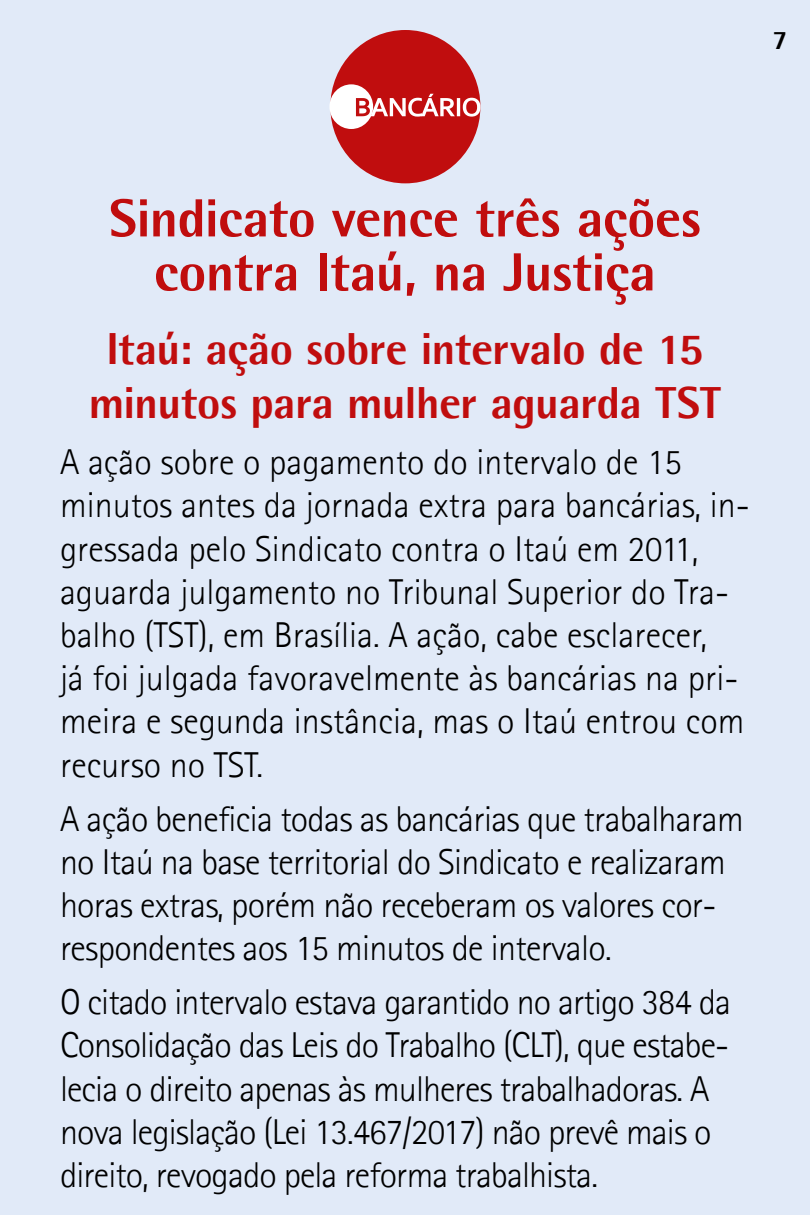
<style>
.page{position:relative;width:810px;height:1215px;background:#e1eaf8}
.page>*{position:absolute;margin:0;border:0;box-sizing:border-box;transform-origin:0 0}
.t1{font:700 54px/54px "Rotis Ext";letter-spacing:-.01em;color:#c00d0e;text-align:center}
.t2{font:700 45px/54px "Rotis Ext";letter-spacing:-.015em;color:#c00d0e;text-align:center}
.t3{font:300 36px/43.2px "Agfa Rotis Sans Serif";letter-spacing:-.02em;color:#000}
.t4{font:300 36px/43.2px "Agfa Rotis Sans Serif";color:#000}
.t5{font:700 27px "Rotis Ext";color:#000}
</style>
<div class="page">
<div style="left:330px;top:30px;width:150px;height:153px;background:#c00d0e;border-radius:50%"></div>
<div style="left:329px;top:84px;width:44px;height:45px;background:#fff;border-radius:50%"></div>
<svg style="left:356px;top:94px;width:125px;height:23px"></svg>
<p class="t5" style="left:772px;top:23px;width:17px">7</p>
<h1 class="t1" style="left:109px;top:191px;width:594px">Sindicato vence três ações contra Itaú, na Justiça</h1>
<p class="t2" style="left:89px;top:322px;width:633px">Itaú: ação sobre intervalo de 15 minutos para mulher aguarda TST</p>
<p class="t4" style="left:60px;top:440px;width:691px">A ação sobre o pagamento do intervalo de 15 minutos antes da jornada extra para bancárias, in&shy;gressada pelo Sindicato contra o Itaú em 2011, aguarda julgamento no Tribunal Superior do Tra&shy;balho (TST), em Brasília. A ação, cabe esclarecer,<br>já foi julgada favoravelmente às bancárias na pri&shy;meira e segunda instância, mas o Itaú entrou com recurso no TST.</p>
<p class="t3" style="left:60px;top:797px;width:685px">A ação beneficia todas as bancárias que trabalharam no Itaú na base territorial do Sindicato e realizaram horas extras, porém não receberam os valores cor&shy;respondentes aos 15 minutos de intervalo.</p>
<p class="t3" style="left:60px;top:980px;width:673px">O citado intervalo estava garantido no artigo 384 da Consolidação das Leis do Trabalho (CLT), que estabe&shy;lecia o direito apenas às mulheres trabalhadoras. A nova legislação (Lei 13.467/2017) não prevê mais o direito, revogado pela reforma trabalhista.</p>
</div>
